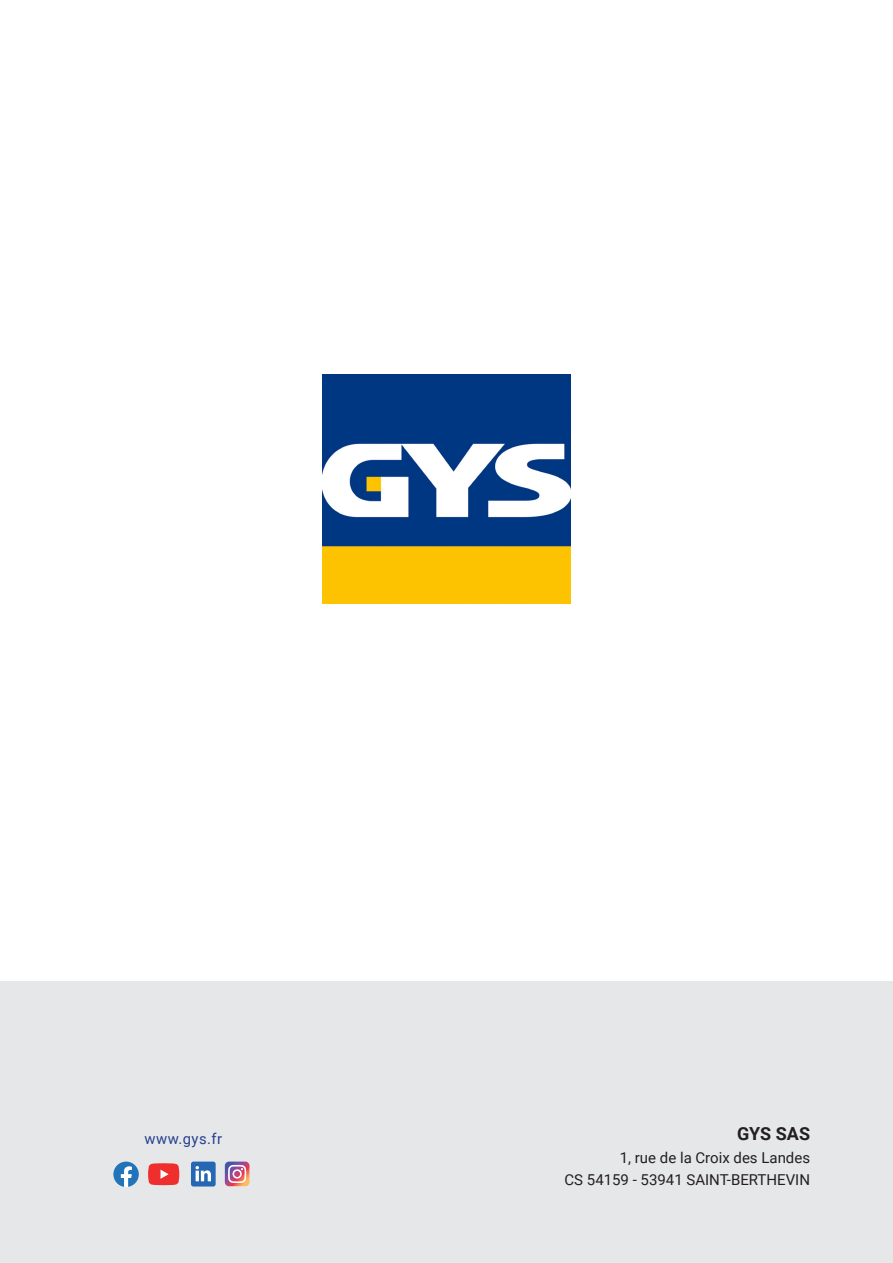
<style>
.page{position:relative;width:893px;height:1263px;background:#fff}
.page>*{position:absolute;margin:0;border:0;box-sizing:border-box;transform-origin:0 0}
.t1{font:700 18px "Roboto";color:#231f20}
.t2{font:15px "Roboto";color:#231f20}
.t3{font:14.85px "Roboto";letter-spacing:.03em;color:#25408e}
</style>
<div class="page">
<div style="left:0;top:981px;width:893px;height:282px;background:#e6e7e9"></div>
<img style="left:323px;top:374px;width:247px;height:230px">
<svg style="left:113px;top:1161px;width:26px;height:26px"></svg>
<svg style="left:148px;top:1163px;width:31px;height:22px"></svg>
<div style="left:191px;top:1161px;width:25px;height:25px;background:#2567b3;border-radius:2px"></div>
<svg style="left:195px;top:1166px;width:16px;height:15px"></svg>
<svg style="left:225px;top:1161px;width:24px;height:25px"></svg>
<p class="t3" style="left:145px;top:1128px;width:79px">www.gys.fr</p>
<p class="t1" style="left:737px;top:1121px;width:75px">GYS SAS</p>
<p class="t2" style="left:620px;top:1147px;width:192px">1, rue de la Croix des Landes</p>
<p class="t2" style="left:564px;top:1169px;width:247px">CS 54159 - 53941 SAINT-BERTHEVIN</p>
</div>
